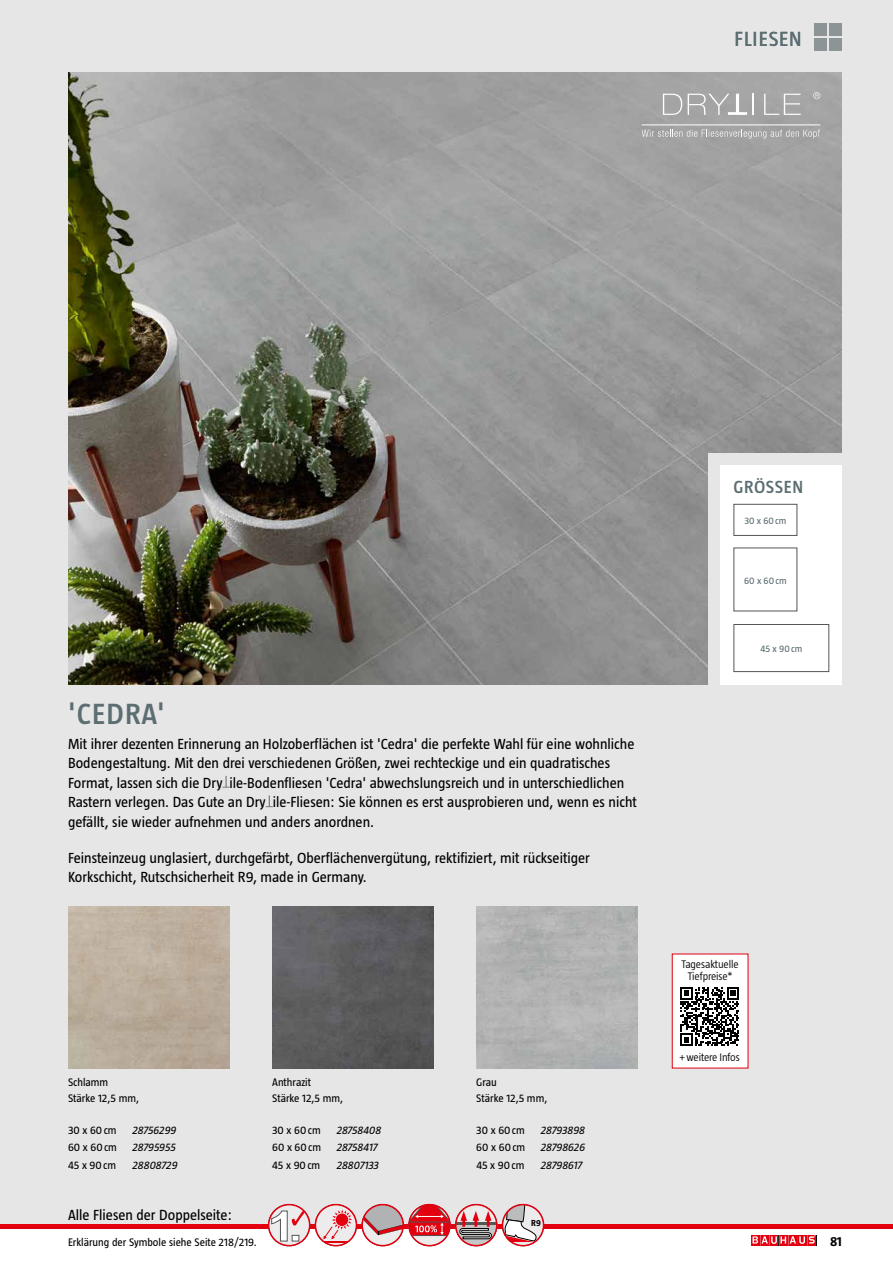
<style>
.page{position:relative;width:893px;height:1263px;background:#fff}
.page>*{position:absolute;margin:0;border:0;box-sizing:border-box;transform-origin:0 0}
.t1{font:600 30px "Taz";letter-spacing:.04em;color:#5c6e72}
.t2{font:21px "Taz";letter-spacing:.04em;color:#5c6e72}
.t3{font:600 18px "Taz";letter-spacing:.04em;color:#5c6e72}
.t4{font:15px/19.5px "Taz";color:#000}
.t5{font:700 13.5px "Taz";color:#000}
.t6{font:11.25px "Taz";color:#000}
.t7{font:italic 11.25px "Taz";letter-spacing:-.005em;color:#000}
.t8{font:300 11.25px/12px "Taz";letter-spacing:-.01em;color:#000;text-align:center}
.t9{font:9.75px "Taz";color:#5c6e72}
.t10{font:700 9px "Taz";color:#000}
</style>
<div class="page">
<div style="left:0;top:0;width:893px;height:1225px;background:#e6e6e7"></div>
<img style="left:68px;top:72px;width:774px;height:613px">
<svg style="left:222px;top:776px;width:8px;height:12px"></svg>
<svg style="left:266px;top:795px;width:7px;height:12px"></svg>
<img style="left:272px;top:907px;width:162px;height:161px">
<svg style="left:663px;top:94px;width:19px;height:21px"></svg>
<svg style="left:753px;top:94px;width:1px;height:21px"></svg>
<svg style="left:764px;top:94px;width:37px;height:21px"></svg>
<svg style="left:642px;top:130px;width:178px;height:9px;background:#b1b1b1"></svg>
<hr style="left:642px;top:125px;width:178px;height:1px;background:#fff">
<svg style="left:688px;top:94px;width:59px;height:21px"></svg>
<svg style="left:813px;top:92px;width:7px;height:7px"></svg>
<div style="left:708px;top:453px;width:134px;height:232px;background:#e6e6e7"></div>
<div style="left:721px;top:465px;width:121px;height:219px;background:#fff"></div>
<div style="left:733px;top:504px;width:64px;height:32px;border:1px solid #565656"></div>
<div style="left:733px;top:624px;width:96px;height:48px;border:1px solid #565656"></div>
<div style="left:761px;top:1235px;width:8px;height:11px;background:#e3000f"></div>
<div style="left:808px;top:1235px;width:8px;height:11px;background:#e3000f"></div>
<div style="left:780px;top:1235px;width:8px;height:11px;background:#e3000f"></div>
<div style="left:789px;top:1235px;width:8px;height:11px;background:#e3000f"></div>
<div style="left:751px;top:1235px;width:9px;height:11px;background:#e3000f"></div>
<div style="left:798px;top:1235px;width:9px;height:11px;background:#e3000f"></div>
<svg style="left:752px;top:1235px;width:64px;height:10px"></svg>
<hr style="left:0;top:1225px;width:893px;height:4px;background:#e3000f">
<div style="left:830px;top:23px;width:12px;height:13px;background:#8c9496"></div>
<div style="left:830px;top:39px;width:12px;height:12px;background:#8c9496"></div>
<div style="left:814px;top:23px;width:13px;height:13px;background:#8c9496"></div>
<div style="left:814px;top:39px;width:13px;height:12px;background:#8c9496"></div>
<svg style="left:362px;top:1204px;width:42px;height:42px"></svg>
<div style="left:361px;top:1204px;width:43px;height:42px;border:2px solid #e3000f;border-radius:50%"></div>
<svg style="left:268px;top:1204px;width:42px;height:42px"></svg>
<svg style="left:271px;top:1209px;width:36px;height:33px"></svg>
<div style="left:268px;top:1204px;width:42px;height:42px;border:2px solid #e3000f;border-radius:50%"></div>
<svg style="left:315px;top:1204px;width:42px;height:42px"></svg>
<hr style="left:317px;top:1241px;width:36px;height:1px;background:#e3000f">
<svg style="left:323px;top:1209px;width:29px;height:30px"></svg>
<div style="left:315px;top:1204px;width:42px;height:42px;border:2px solid #e3000f;border-radius:50%"></div>
<div style="left:409px;top:1204px;width:41px;height:42px;background:#ececed;border-radius:50%"></div>
<svg style="left:362px;top:1204px;width:88px;height:32px"></svg>
<div style="left:408px;top:1204px;width:43px;height:42px;border:2px solid #e3000f;border-radius:50%"></div>
<svg style="left:455px;top:1225px;width:42px;height:21px"></svg>
<hr style="left:455px;top:1222px;width:42px;height:3px;background:#565656">
<svg style="left:457px;top:1206px;width:36px;height:37px"></svg>
<div style="left:455px;top:1204px;width:42px;height:42px;border:2px solid #e3000f;border-radius:50%"></div>
<svg style="left:502px;top:1204px;width:42px;height:42px"></svg>
<svg style="left:502px;top:1204px;width:37px;height:38px"></svg>
<div style="left:502px;top:1204px;width:42px;height:42px;border:2px solid #e3000f;border-radius:50%"></div>
<div style="left:672px;top:954px;width:76px;height:114px;background:#fff"></div>
<svg style="left:680px;top:987px;width:59px;height:59px"></svg>
<h2 class="t2" style="left:734px;top:27px;width:69px">FLIESEN</h2>
<p class="t3" style="left:733px;top:477px;width:71px">GRÖSSEN</p>
<p class="t9" style="left:744px;top:516px;width:44px">30 x 60cm</p>
<p class="t9" style="left:744px;top:575px;width:44px">60 x 60cm</p>
<h1 class="t1" style="left:68px;top:696px;width:98px">'CEDRA'</h1>
<p class="t4" style="left:68px;top:734px;width:570px">Mit ihrer dezenten Erinnerung an Holzoberflächen ist 'Cedra' die perfekte Wahl für eine wohnliche Bodengestaltung. Mit den drei verschiedenen Größen, zwei rechteckige und ein quadratisches Format, lassen sich die Dry ile-Bodenfliesen 'Cedra' abwechslungsreich und in unterschiedlichen Rastern verlegen. Das Gute an Dry ile-Fliesen: Sie können es erst ausprobieren und, wenn es nicht gefällt, sie wieder aufnehmen und anders anordnen.</p>
<p class="t4" style="left:68px;top:847px;width:523px">Feinsteinzeug unglasiert, durchgefärbt, Oberflächenvergütung, rektifiziert, mit rückseitiger<br>Korkschicht, Rutschsicherheit R9, made in Germany.</p>
<p class="t6" style="left:68px;top:1076px;width:42px">Schlamm</p>
<p class="t6" style="left:272px;top:1076px;width:41px">Anthrazit</p>
<p class="t6" style="left:476px;top:1076px;width:22px">Grau</p>
<p class="t6" style="left:68px;top:1092px;width:73px">Stärke 12,5 mm,</p>
<p class="t6" style="left:68px;top:1123px;width:50px">30 x 60cm</p>
<p class="t7" style="left:133px;top:1123px;width:45px">28756299</p>
<p class="t6" style="left:68px;top:1141px;width:50px">60 x 60cm</p>
<p class="t7" style="left:133px;top:1141px;width:45px">28795955</p>
<p class="t6" style="left:68px;top:1159px;width:50px">45 x 90cm</p>
<p class="t7" style="left:133px;top:1159px;width:46px">28808729</p>
<p class="t4" style="left:68px;top:1205px;width:166px">Alle Fliesen der Doppelseite:</p>
<p class="t6" style="left:272px;top:1092px;width:73px">Stärke 12,5 mm,</p>
<p class="t6" style="left:272px;top:1123px;width:50px">30 x 60cm</p>
<p class="t7" style="left:337px;top:1123px;width:46px">28758408</p>
<p class="t6" style="left:272px;top:1141px;width:50px">60 x 60cm</p>
<p class="t7" style="left:337px;top:1141px;width:43px">28758417</p>
<p class="t6" style="left:272px;top:1159px;width:50px">45 x 90cm</p>
<p class="t7" style="left:337px;top:1159px;width:44px">28807133</p>
<p class="t6" style="left:476px;top:1092px;width:73px">Stärke 12,5 mm,</p>
<p class="t6" style="left:476px;top:1123px;width:50px">30 x 60cm</p>
<p class="t7" style="left:541px;top:1123px;width:46px">28793898</p>
<p class="t6" style="left:476px;top:1141px;width:50px">60 x 60cm</p>
<p class="t7" style="left:541px;top:1141px;width:46px">28798626</p>
<p class="t6" style="left:476px;top:1159px;width:50px">45 x 90cm</p>
<p class="t7" style="left:541px;top:1159px;width:43px">28798617</p>
<p class="t10" style="left:531px;top:1218px;width:11px">R9</p>
<p class="t9" style="left:760px;top:643px;width:43px">45 x 90cm</p>
<p class="t8" style="left:682px;top:958px;width:59px">Tagesaktuelle<br>Tiefpreise*</p>
<p class="t8" style="left:679px;top:1051px;width:62px">+ weitere Infos</p>
<p class="t6" style="left:68px;top:1236px;width:190px">Erklärung der Symbole siehe Seite 218/219.</p>
<p class="t5" style="left:830px;top:1234px;width:13px">81</p>
</div>
